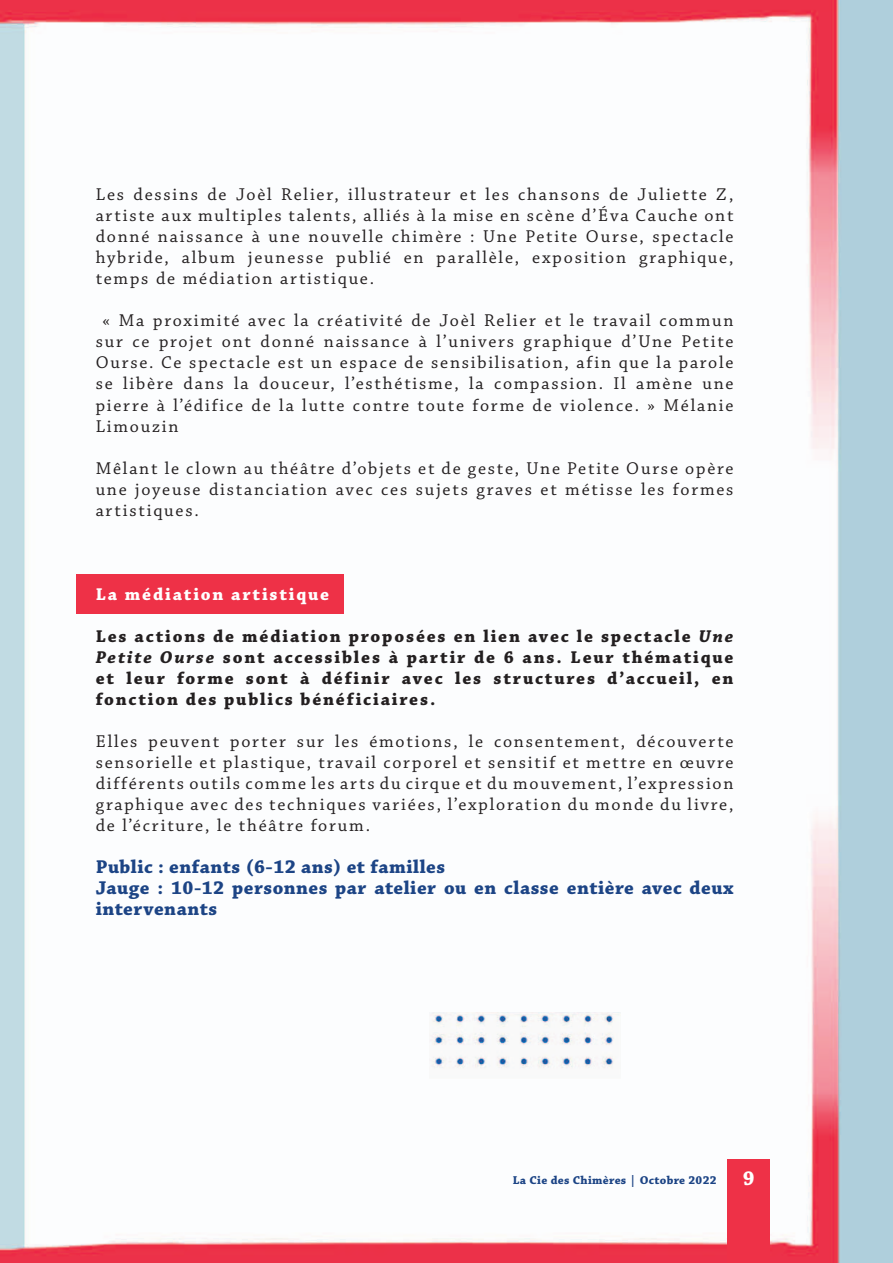
<style>
.page{position:relative;width:893px;height:1263px;background:#fff}
.page>*{position:absolute;margin:0;border:0;box-sizing:border-box;transform-origin:0 0}
.t1{font:700 21px "Chaparral Pro";color:#fff}
.t2{font:700 19.5px/21px "Chaparral Pro";letter-spacing:.025em;color:#1c4485}
.t3{font:18px/21px "Chaparral Pro";letter-spacing:.1em;color:#231f20;text-align:justify}
.t4{font:700 18px/21px "Chaparral Pro";letter-spacing:.1em;color:#231f20;text-align:justify}
.t5{font:700 18px "Chaparral Pro";letter-spacing:.1em;color:#fff}
.t6{font:700 12px "Chaparral Pro";letter-spacing:.025em;color:#1c4485}
.s1{font-style:italic}
</style>
<div class="page">
<img style="left:0;top:0;width:893px;height:1263px">
<div style="left:727px;top:1160px;width:43px;height:103px;background:#ee3147"></div>
<div style="left:77px;top:574px;width:267px;height:39px;background:#ee3147"></div>
<img style="left:429px;top:1012px;width:192px;height:66px">
<p class="t3" style="left:96px;top:185px;width:639px">Les dessins de Joèl Relier, illustrateur et les chansons de Juliette Z, artiste aux multiples talents, alliés à la mise en scène d’Éva Cauche ont donné naissance à une nouvelle chimère : Une Petite Ourse, spectacle hybride, album jeunesse publié en parallèle, exposition graphique, temps de médiation artistique.</p>
<p class="t3" style="left:96px;top:311px;width:639px;text-indent:7px">« Ma proximité avec la créativité de Joèl Relier et le travail commun sur ce projet ont donné naissance à l’univers graphique d’Une Petite Ourse. Ce spectacle est un espace de sensibilisation, afin que la parole se libère dans la douceur, l’esthétisme, la compassion. Il amène une pierre à l’édifice de la lutte contre toute forme de violence. » Mélanie Limouzin</p>
<p class="t3" style="left:96px;top:458px;width:639px">Mêlant le clown au théâtre d’objets et de geste, Une Petite Ourse opère une joyeuse distanciation avec ces sujets graves et métisse les formes artistiques.</p>
<p class="t5" style="left:96px;top:583px;width:235px">La médiation artistique</p>
<p class="t4" style="left:96px;top:626px;width:639px">Les actions de médiation proposées en lien avec le spectacle <span class="s1">Une Petite Ourse</span> sont accessibles à partir de 6 ans. Leur thématique et leur forme sont à définir avec les structures d’accueil, en fonction des publics bénéficiaires.</p>
<p class="t3" style="left:96px;top:731px;width:639px">Elles peuvent porter sur les émotions, le consentement, découverte sensorielle et plastique, travail corporel et sensitif et mettre en œuvre différents outils comme les arts du cirque et du mouvement, l’expression graphique avec des techniques variées, l’exploration du monde du livre, de l’écriture, le théâtre forum.</p>
<p class="t2" style="left:96px;top:856px;width:639px">Public : enfants (6-12 ans) et familles<br>Jauge : 10-12 personnes par atelier ou en classe entière avec deux intervenants</p>
<p class="t6" style="left:513px;top:1173px;width:205px">La Cie des Chimères | Octobre 2022</p>
<p class="t1" style="left:743px;top:1166px;width:13px">9</p>
</div>
